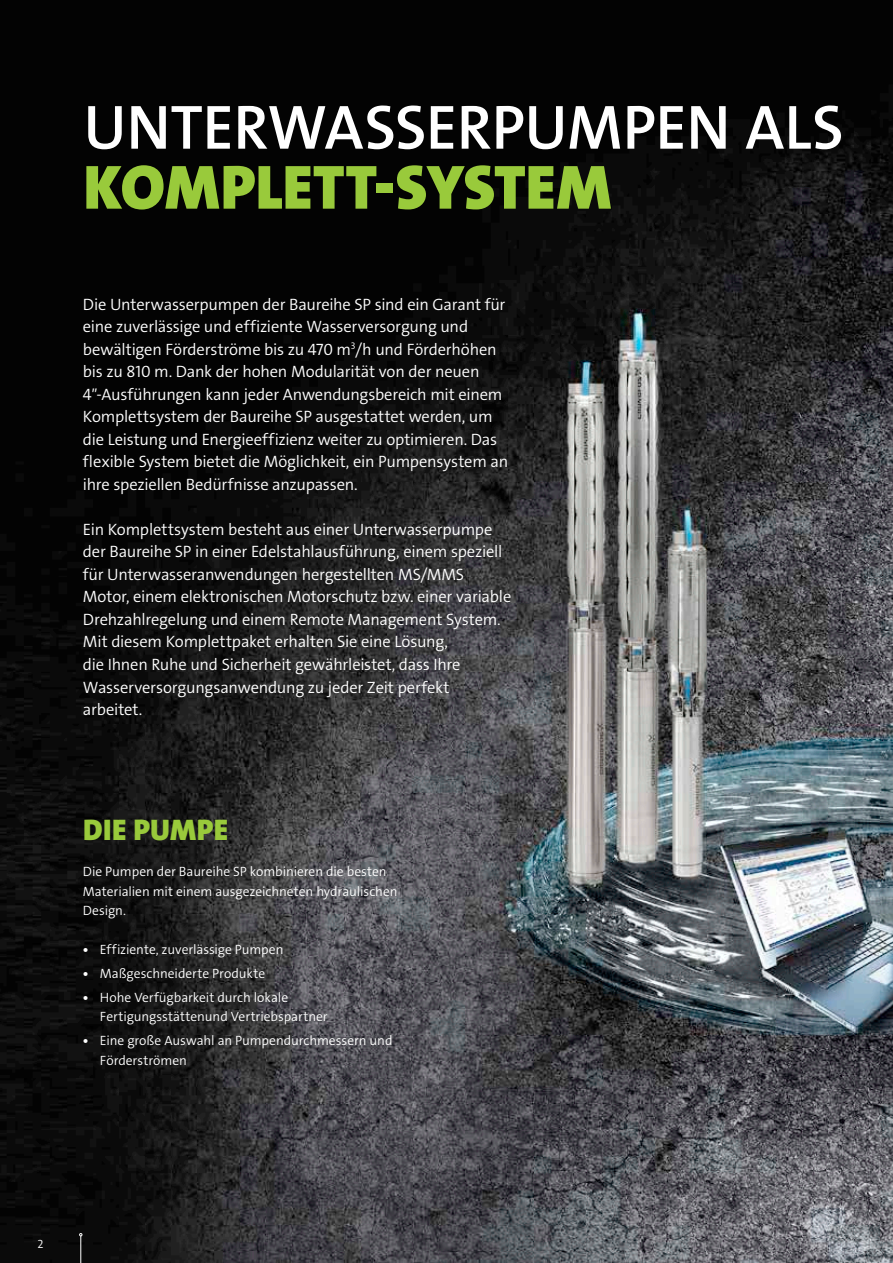
<style>
.page{position:relative;width:893px;height:1263px;background:#fff}
.page>*{position:absolute;margin:0;border:0;box-sizing:border-box;transform-origin:0 0}
.t1{font:63px "Grundfos The Sans V2 OT 6 SB";letter-spacing:-.01em;color:#fff}
.t2{font:63px "Grundfos The Sans V2 OT 9 BL";color:#99ca3b}
.t3{font:30px "Grundfos The Sans V2 OT 9 BL";letter-spacing:.01em;color:#99ca3b}
.t4{font:16.5px/22.5px "Grundfos The Sans V2 OT 4 SL";letter-spacing:-.015em;color:#fff}
.t5{font:13.5px/19.5px "Grundfos The Sans V2 OT 4 SL";letter-spacing:-.005em;color:#fff}
.t6{font:12px "Grundfos The Sans V2 OT 4 SL";color:#fff}
.s1{font-family:"Grundfos The Sans V2 OT 7 B"}
</style>
<div class="page">
<img style="left:0;top:0;width:893px;height:1263px">
<svg style="left:79px;top:1233px;width:3px;height:30px"></svg>
<h1 class="t1" style="left:83px;top:87px;width:762px">UNTERWASSERPUMPEN ALS</h1>
<h1 class="t2" style="left:83px;top:147px;width:529px">KOMPLETT-SYSTEM</h1>
<p class="t4" style="left:83px;top:293px;width:427px">Die Unterwasserpumpen der Baureihe SP sind ein Garant für eine zuverlässige und effiziente Wasserversorgung und bewältigen Förderströme bis zu 470 m<sup>3</sup>/h und Förderhöhen bis zu 810 m. Dank der hohen Modularität von der neuen 4″-Ausführungen kann jeder Anwendungsbereich mit einem Komplettsystem der Baureihe SP ausgestattet werden, um die Leistung und Energieeffizienz weiter zu optimieren. Das flexible System bietet die Möglichkeit, ein Pumpensystem an ihre speziellen Bedürfnisse anzupassen.</p>
<p class="t4" style="left:83px;top:518px;width:430px">Ein Komplettsystem besteht aus einer Unterwasserpumpe der Baureihe SP in einer Edelstahlausführung, einem speziell für Unterwasseranwendungen hergestellten MS/MMS Motor, einem elektronischen Motorschutz bzw. einer variable Drehzahlregelung und einem Remote Management System.<br>Mit diesem Komplettpaket erhalten Sie eine Lösung,<br>die Ihnen Ruhe und Sicherheit gewährleistet, dass Ihre Wasserversorgungsanwendung zu jeder Zeit perfekt arbeitet.</p>
<h2 class="t3" style="left:83px;top:810px;width:146px">DIE PUMPE</h2>
<p class="t5" style="left:83px;top:862px;width:316px">Die Pumpen der Baureihe SP kombinieren die besten<br>Materialien mit einem ausgezeichneten hydraulischen<br>Design.</p>
<p class="t5" style="left:83px;top:940px;width:202px"><span class="s1">•</span> Effiziente, zuverlässige Pumpen</p>
<p class="t5" style="left:83px;top:964px;width:184px"><span class="s1">•</span> Maßgeschneiderte Produkte</p>
<p class="t5" style="left:100px;top:988px;width:229px;text-indent:-17px"><span class="s1">•</span> Hohe Verfügbarkeit durch lokale<br>Fertigungsstättenund Vertriebspartner</p>
<p class="t5" style="left:100px;top:1031px;width:294px;text-indent:-17px"><span class="s1">•</span> Eine große Auswahl an Pumpendurchmessern und<br>Förderströmen</p>
<p class="t6" style="left:37px;top:1237px;width:8px">2</p>
</div>
